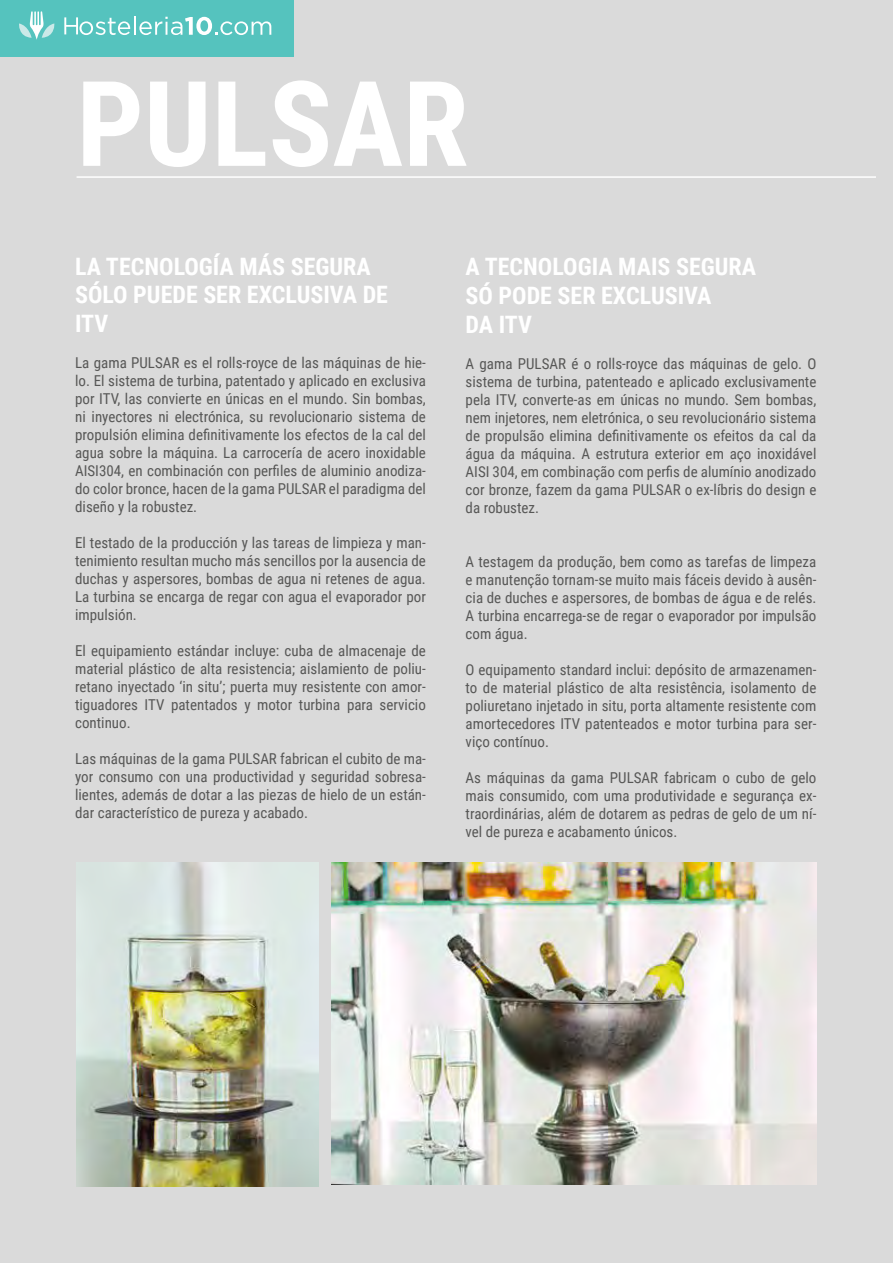
<style>
.page{position:relative;width:893px;height:1263px;background:#dadada}
.page>*{position:absolute;margin:0;border:0;box-sizing:border-box;transform-origin:0 0}
.t1{font:700 118.5px "Roboto Condensed";color:#fff}
.t2{font:700 24px/28.8px "Roboto Condensed";color:#fff}
.t3{font:15px/18px "Roboto Condensed";color:#575756;text-align:justify}
</style>
<div class="page">
<hr style="left:77px;top:176px;width:799px;height:2px;background:#fff">
<img style="left:332px;top:862px;width:484px;height:322px">
<img style="left:77px;top:862px;width:241px;height:324px">
<div style="left:0;top:0;width:293px;height:57px;background:#55c3be"></div>
<svg style="left:64px;top:16px;width:207px;height:19px"></svg>
<svg style="left:19px;top:11px;width:36px;height:29px"></svg>
<h1 class="t1" style="left:77px;top:41px;width:394px">PULSAR</h1>
<h2 class="t2" style="left:75px;top:251px;width:314px">LA TECNOLOGÍA MÁS SEGURA<br>SÓLO PUEDE SER EXCLUSIVA DE<br>ITV</h2>
<p class="t3" style="left:75px;top:353px;width:352px">La gama PULSAR es el rolls-royce de las máquinas de hie&shy;lo. El sistema de turbina, patentado y aplicado en exclusiva por ITV, las convierte en únicas en el mundo. Sin bombas, ni inyectores ni electrónica, su revolucionario sistema de propulsión elimina definitivamente los efectos de la cal del agua sobre la máquina. La carrocería de acero inoxidable AISI304, en combinación con perfiles de aluminio anodiza&shy;do color bronce, hacen de la gama PULSAR el paradigma del diseño y la robustez.</p>
<p class="t3" style="left:75px;top:533px;width:352px">El testado de la producción y las tareas de limpieza y man&shy;tenimiento resultan mucho más sencillos por la ausencia de duchas y aspersores, bombas de agua ni retenes de agua.<br>La turbina se encarga de regar con agua el evaporador por impulsión.</p>
<p class="t3" style="left:75px;top:641px;width:352px">El equipamiento estándar incluye: cuba de almacenaje de material plástico de alta resistencia; aislamiento de poliu&shy;retano inyectado ‘in situ’; puerta muy resistente con amor&shy;tiguadores ITV patentados y motor turbina para servicio continuo.</p>
<p class="t3" style="left:75px;top:749px;width:352px">Las máquinas de la gama PULSAR fabrican el cubito de ma&shy;yor consumo con una productividad y seguridad sobresa&shy;lientes, además de dotar a las piezas de hielo de un están&shy;dar característico de pureza y acabado.</p>
<h2 class="t2" style="left:466px;top:251px;width:292px">A TECNOLOGIA MAIS SEGURA<br>SÓ PODE SER EXCLUSIVA<br>DA ITV</h2>
<p class="t3" style="left:466px;top:354px;width:352px">A gama PULSAR é o rolls-royce das máquinas de gelo. O sistema de turbina, patenteado e aplicado exclusivamente pela ITV, converte-as em únicas no mundo. Sem bombas, nem injetores, nem eletrónica, o seu revolucionário sistema de propulsão elimina definitivamente os efeitos da cal da água da máquina. A estrutura exterior em aço inoxidável AISI 304, em combinação com perfis de alumínio anodizado cor bronze, fazem da gama PULSAR o ex-líbris do design e da robustez.</p>
<p class="t3" style="left:466px;top:552px;width:352px">A testagem da produção, bem como as tarefas de limpeza e manutenção tornam-se muito mais fáceis devido à ausên&shy;cia de duches e aspersores, de bombas de água e de relés.<br>A turbina encarrega-se de regar o evaporador por impulsão com água.</p>
<p class="t3" style="left:466px;top:660px;width:352px">O equipamento standard inclui: depósito de armazenamen&shy;to de material plástico de alta resistência, isolamento de poliuretano injetado in situ, porta altamente resistente com amortecedores ITV patenteados e motor turbina para ser&shy;viço contínuo.</p>
<p class="t3" style="left:466px;top:768px;width:352px">As máquinas da gama PULSAR fabricam o cubo de gelo mais consumido, com uma produtividade e segurança ex&shy;traordinárias, além de dotarem as pedras de gelo de um ní&shy;vel de pureza e acabamento únicos.</p>
</div>
